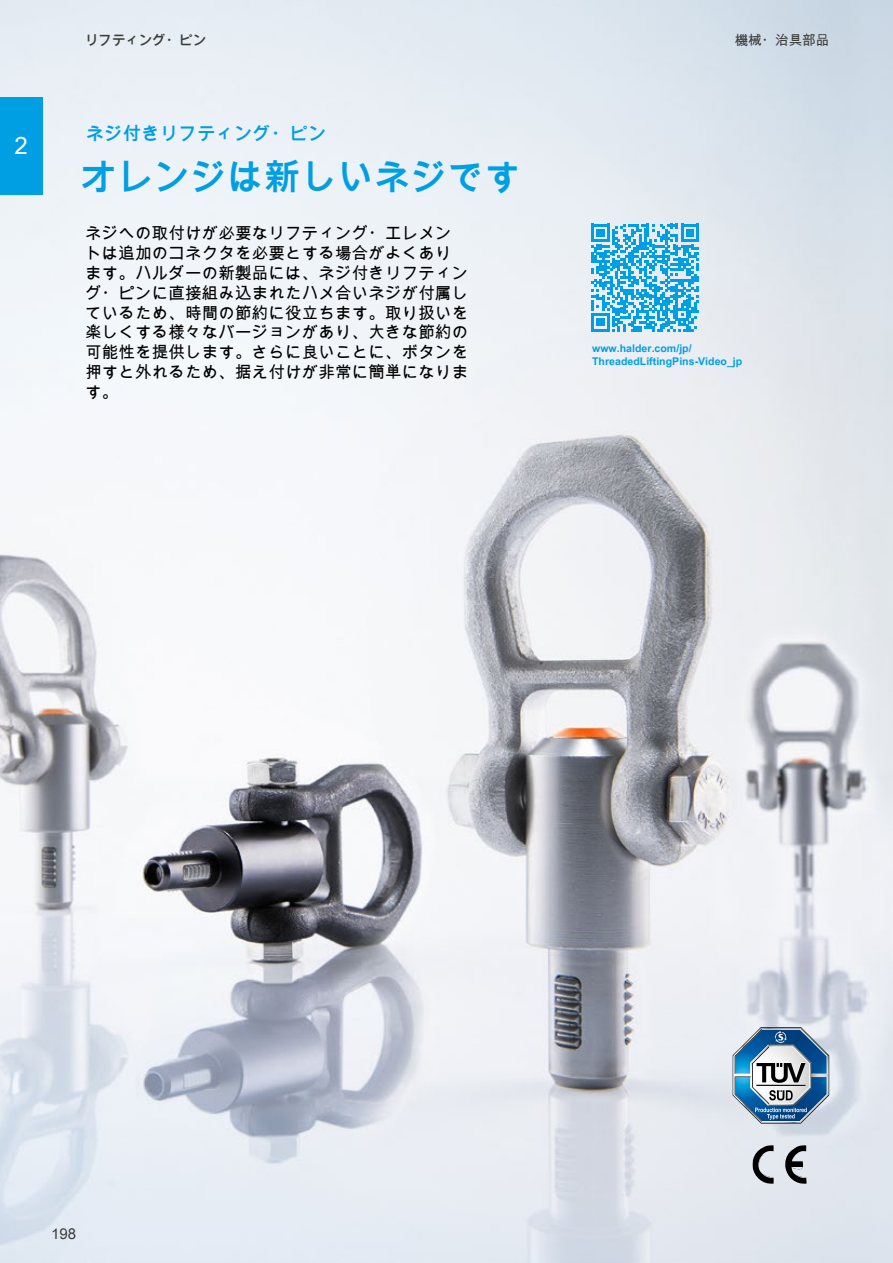
<style>
.page{position:relative;width:893px;height:1263px;background:#fff}
.page>*{position:absolute;margin:0;border:0;box-sizing:border-box;transform-origin:0 0}
.t1{font:700 36px "Arial Unicode MS";letter-spacing:.02em;color:#009fe3}
.t2{font:24px "Arial Unicode MS";color:#fff}
.t3{font:700 18px "Arial Unicode MS";letter-spacing:.03em;color:#009fe3}
.t4{font:16.5px/19.8px "Arial Unicode MS";letter-spacing:.01em;color:#000}
.t5{font:15px "Arial Unicode MS";color:#3c3c3b}
.t6{font:700 13.5px "Arial Unicode MS";color:#3c3c3b}
.t7{font:13.5px "Arial Unicode MS";color:#3c3c3b}
.t8{font:700 10.65px/12.8px "Arial Unicode MS";color:#009fe3}
</style>
<div class="page">
<img style="left:0;top:0;width:893px;height:1263px">
<svg style="left:733px;top:1027px;width:96px;height:96px;background:#7899b4"></svg>
<svg style="left:752px;top:1145px;width:55px;height:39px;background:#9da0a4"></svg>
<div style="left:789px;top:1161px;width:13px;height:6px;background:#000"></div>
<div style="left:0;top:97px;width:43px;height:97px;background:#009fe3"></div>
<svg style="left:591px;top:224px;width:108px;height:107px;background:#61bfe9"></svg>
<h2 class="t2" style="left:15px;top:128px;width:15px">2</h2>
<p class="t6" style="left:85px;top:30px;width:123px">リフティング・ピン</p>
<p class="t7" style="left:735px;top:30px;width:96px">機械・治具部品</p>
<p class="t3" style="left:86px;top:121px;width:242px">ネジ付きリフティング・ピン</p>
<h1 class="t1" style="left:81px;top:151px;width:441px">オレンジは新しいネジです</h1>
<p class="t4" style="left:85px;top:223px;width:385px">ネジへの取付けが必要なリフティング・エレメントは追加のコネクタを必要とする場合がよくあります。ハルダーの新製品には、ネジ付きリフティング・ピンに直接組み込まれたハメ合いネジが付属しているため、時間の節約に役立ちます。取り扱いを楽しくする様々なバージョンがあり、大きな節約の可能性を提供します。さらに良いことに、ボタンを押すと外れるため、据え付けが非常に簡単になります。</p>
<p class="t8" style="left:592px;top:342px;width:152px">www.halder.com/jp/<br>ThreadedLiftingPins-Video_jp</p>
<p class="t5" style="left:51px;top:1223px;width:27px">198</p>
</div>
